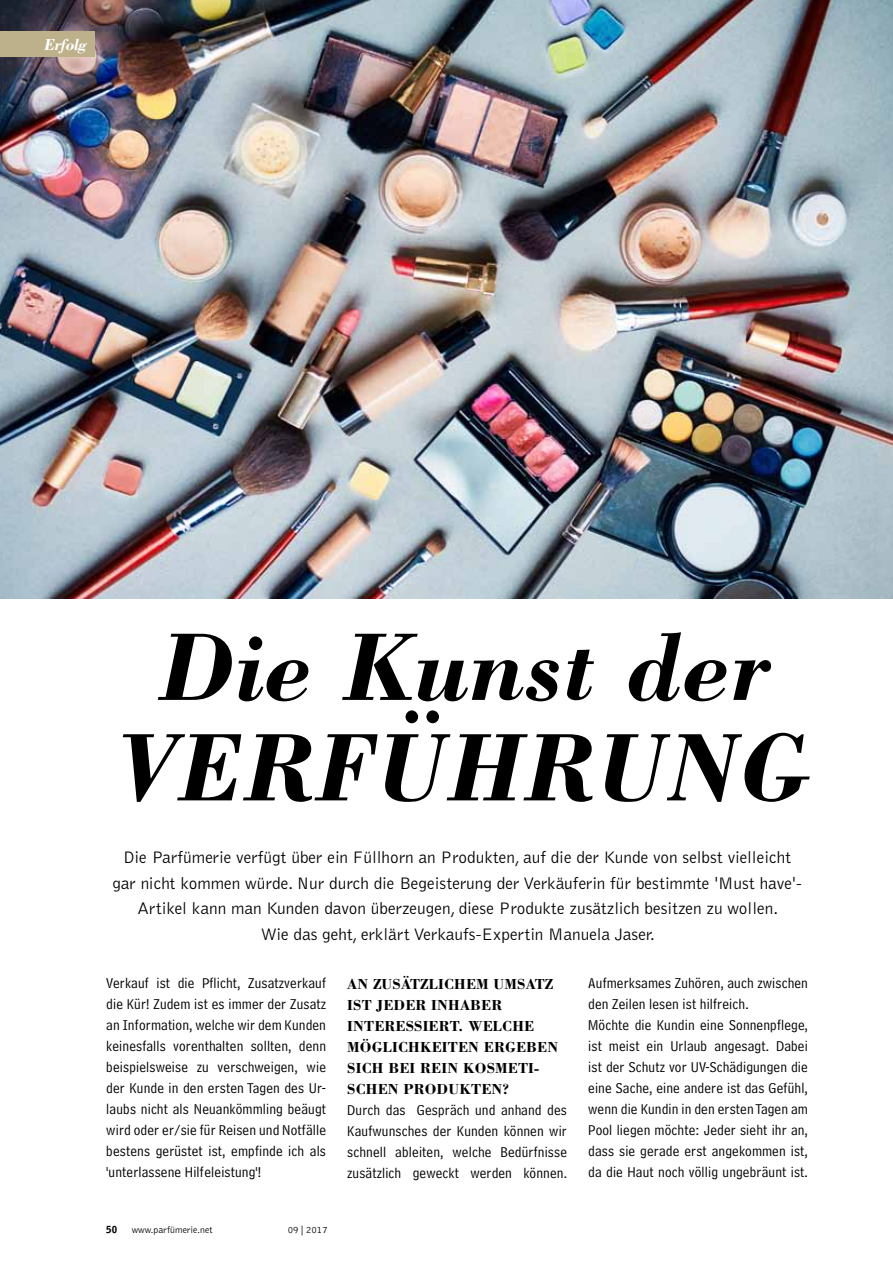
<style>
.page{position:relative;width:893px;height:1263px;background:#fff}
.page>*{position:absolute;margin:0;border:0;box-sizing:border-box;transform-origin:0 0}
.t1{font:italic 700 99px/100.5px "Bodoni Std";color:#000;text-align:center}
.t2{font:300 17.25px/25.5px "Bell Gothic Std";color:#000;text-align:center}
.t3{font:italic 700 16.5px "Bodoni Std";letter-spacing:-.03em;color:#fff}
.t4{font:15px/21px "Bell Centennial Std Address";letter-spacing:.01em;color:#000;text-align:justify}
.t5{font:700 15px/21px "Bodoni Std";letter-spacing:.01em;color:#000}
.t6{font:300 9.75px "Bell Gothic Std";color:#000}
.t7{font:900 9.75px "Bell Gothic Std";color:#000}
</style>
<div class="page">
<img style="left:0;top:0;width:893px;height:598px">
<div style="left:0;top:31px;width:95px;height:26px;background:#bdb18b"></div>
<p class="t3" style="left:44px;top:34px;width:45px">Erfolg</p>
<h1 class="t1" style="left:117px;top:615px;width:694px">Die Kunst der verführung</h1>
<p class="t2" style="left:112px;top:845px;width:691px">Die Parfümerie verfügt über ein Füllhorn an Produkten, auf die der Kunde von selbst vielleicht gar nicht kommen würde. Nur durch die Begeisterung der Verkäuferin für bestimmte 'Must have'- Artikel kann man Kunden davon überzeugen, diese Produkte zusätzlich besitzen zu wollen.<br>Wie das geht, erklärt Verkaufs-Expertin Manuela Jaser.</p>
<p class="t4" style="left:106px;top:973px;width:221px">Verkauf ist die Pflicht, Zusatzverkauf die Kür! Zudem ist es immer der Zusatz an Information, welche wir dem Kunden keinesfalls vorenthalten sollten, denn beispielsweise zu verschweigen, wie der Kunde in den ersten Tagen des Ur&shy;laubs nicht als Neuankömmling beäugt wird oder er/sie für Reisen und Notfälle bestens gerüstet ist, empfinde ich als 'unterlassene Hilfeleistung'!</p>
<p class="t5" style="left:347px;top:973px;width:212px">AN ZUSÄTZLICHEM UMSATZ<br>IST JEDER INHABER<br>INTERESSIERT. WELCHE<br>MÖGLICHKEITEN ERGEBEN<br>SICH BEI REIN KOSMETI-<br>SCHEN PRODUKTEN?</p>
<p class="t4" style="left:588px;top:973px;width:221px;text-align:left">Aufmerksames Zuhören, auch zwischen den Zeilen lesen ist hilfreich.<br>Möchte die Kundin eine Sonnenpflege, ist meist ein Urlaub angesagt. Dabei ist der Schutz vor UV-Schädigungen die eine Sache, eine andere ist das Gefühl, wenn die Kundin in den ersten Tagen am Pool liegen möchte: Jeder sieht ihr an, dass sie gerade erst angekommen ist, da die Haut noch völlig ungebräunt ist.</p>
<p class="t4" style="left:347px;top:1099px;width:221px">Durch das Gespräch und anhand des Kaufwunsches der Kunden können wir schnell ableiten, welche Bedürfnisse zusätzlich geweckt werden können.</p>
<p class="t7" style="left:106px;top:1224px;width:12px">50</p>
<p class="t6" style="left:132px;top:1225px;width:82px">www.parfümerie.net</p>
<p class="t6" style="left:288px;top:1225px;width:42px">09 | 2017</p>
</div>
